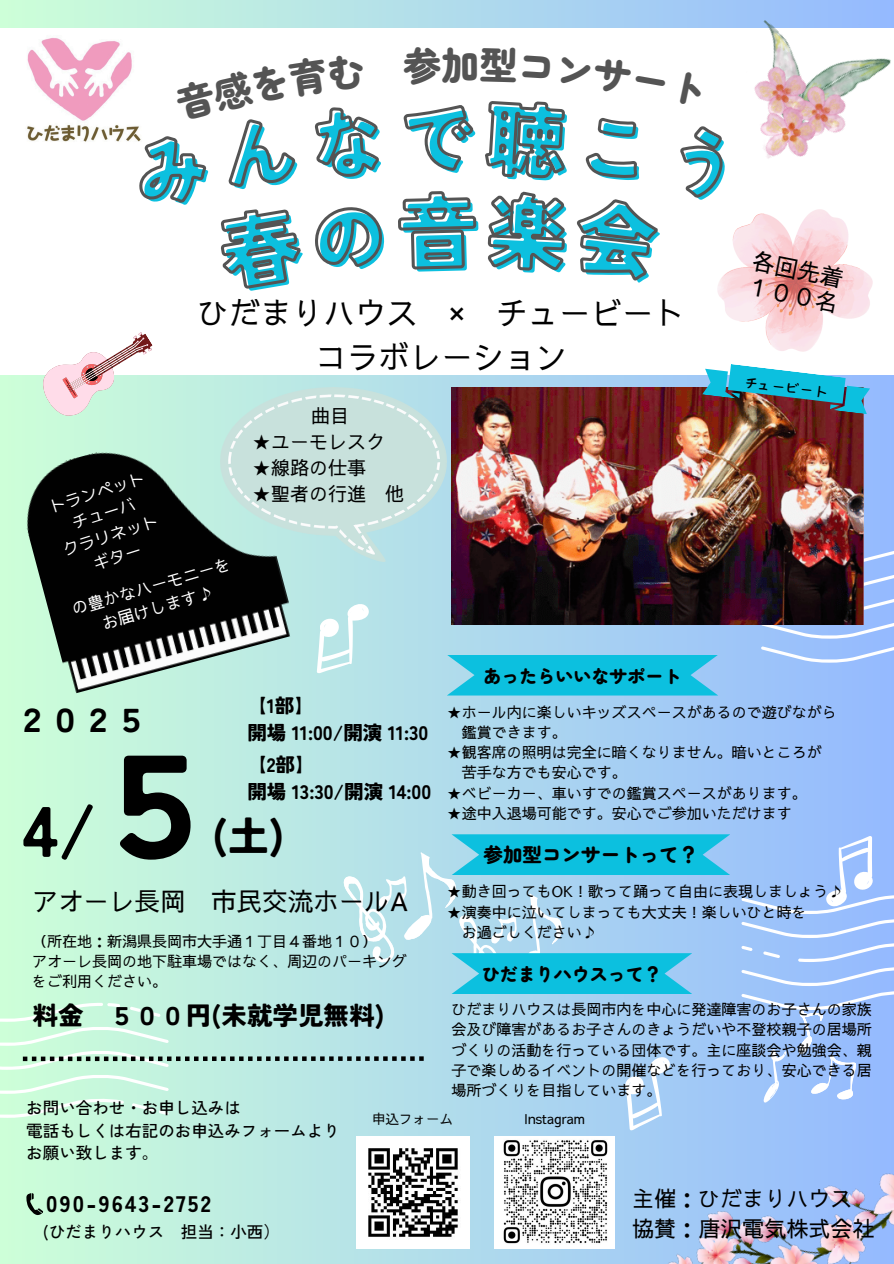
<style>
.page{position:relative;width:894px;height:1264px;background:#fff}
.page>*{position:absolute;margin:0;border:0;box-sizing:border-box;transform-origin:0 0}
.t1{font:900 145.05px "Tsunagi Gothic";color:#000}
.t2{font:900 70.8px "Tsunagi Gothic";color:#000}
.t3{font:900 40.5px "Tsunagi Gothic";color:#000}
.t4{font:900 38.25px "Zen Maru Gothic";color:#545454}
.t5{font:900 33px "Tsunagi Gothic";color:#000}
.t6{font:500 31.5px/43.8px "Sawarabi Gothic";color:#000;text-align:center}
.t7{font:500 25.5px "Sawarabi Gothic";color:#000}
.t8{font:900 25.5px "Tsunagi Gothic";color:#000}
.t9{font:500 23.25px "Sawarabi Gothic";color:#000}
.t10{font:900 22.5px "Zen Kaku Gothic New";letter-spacing:.1em;color:#000}
.t11{font:500 22.05px "Sawarabi Gothic";color:#000}
.t12{font:900 19.5px "Tsunagi Gothic";color:#000}
.t13{font:900 19.5px "Zen Maru Gothic";color:#000}
.t14{font:500 18.9px "Sawarabi Gothic";color:#000}
.t15{font:900 18px "Zen Maru Gothic";color:#000}
.t16{font:500 16.5px "Zen Kaku Gothic New";color:#000}
.t17{font:500 16.5px "Sawarabi Gothic";color:#fff}
.t18{font:16.5px "rounded mplus 1 p regular";color:#fff}
.t19{font:500 15px/20.2px "Sawarabi Gothic";color:#000;text-align:justify}
.t20{font:14.1px "Hanazome Font";color:#000}
.t21{font:500 13.5px "Sawarabi Gothic";color:#000}
</style>
<div class="page">
<div style="left:0;top:0;width:893px;height:1263px;background:linear-gradient(to right,#cdffd8,#94b8fd)"></div>
<div style="left:0;top:28px;width:893px;height:347px;background:#fff"></div>
<svg style="left:0;top:1002px;width:423px;height:115px;background:#beeade"></svg>
<svg style="left:316px;top:599px;width:55px;height:78px"></svg>
<svg style="left:741px;top:835px;width:152px;height:267px;background:#a4c6fb"></svg>
<svg style="left:622px;top:1055px;width:55px;height:76px"></svg>
<svg style="left:446px;top:654px;width:272px;height:41px;background:#20c2e1"></svg>
<img style="left:13px;top:414px;width:284px;height:280px">
<svg style="left:343px;top:834px;width:387px;height:160px;background:#7fd1ea"></svg>
<svg style="left:26px;top:1192px;width:17px;height:23px"></svg>
<img style="left:494px;top:1136px;width:120px;height:112px">
<svg style="left:760px;top:547px;width:133px;height:115px;background:#a4c1f5"></svg>
<img style="left:451px;top:387px;width:411px;height:237px">
<img style="left:220px;top:388px;width:226px;height:174px">
<img style="left:701px;top:364px;width:168px;height:50px">
<img style="left:27px;top:37px;width:100px;height:105px">
<img style="left:717px;top:210px;width:154px;height:141px">
<img style="left:694px;top:0;width:199px;height:159px">
<img style="left:622px;top:1139px;width:271px;height:124px">
<svg style="left:35px;top:332px;width:128px;height:92px"></svg>
<img style="left:356px;top:1136px;width:113px;height:112px">
<svg style="left:127px;top:52px;width:255px;height:237px"></svg>
<svg style="left:398px;top:46px;width:333px;height:238px"></svg>
<svg style="left:92px;top:548px;width:48px;height:22px"></svg>
<p class="t4" style="left:441px;top:35px;width:40px">加</p>
<p class="t6" style="left:197px;top:293px;width:489px">ひだまりハウス × チュービートコラボレーション</p>
<p class="t18" style="left:46px;top:496px;width:100px;rotate:-18deg">トランペット</p>
<p class="t18" style="left:69px;top:512px;width:67px;rotate:-18deg">チューバ</p>
<p class="t18" style="left:60px;top:539px;width:100px;rotate:-18deg">クラリネット</p>
<h4 class="t17" style="left:70px;top:601px;width:166px;rotate:-16deg">の豊かなハーモニーを</h4>
<p class="t17" style="left:100px;top:616px;width:117px;rotate:-16deg">お届けします♪</p>
<p class="t14" style="left:311px;top:407px;width:39px">曲目</p>
<p class="t14" style="left:252px;top:433px;width:134px">★ユーモレスク</p>
<p class="t14" style="left:252px;top:459px;width:115px">★線路の仕事</p>
<p class="t14" style="left:252px;top:485px;width:153px">★聖者の行進 他</p>
<p class="t15" style="left:483px;top:662px;width:200px">あったらいいなサポート</p>
<p class="t9" style="left:754px;top:250px;width:94px;rotate:11deg">各回先着</p>
<p class="t9" style="left:749px;top:275px;width:94px;rotate:11deg">１００名</p>
<p class="t20" style="left:745px;top:375px;width:86px;rotate:7deg">チュービート</p>
<p class="t5" style="left:16px;top:703px;width:133px">２０２５</p>
<h3 class="t2" style="left:23px;top:794px;width:75px">4/</h3>
<p class="t1" style="left:82px;top:729px;width:147px">５</p>
<p class="t12" style="left:247px;top:695px;width:68px">【1部】</p>
<h2 class="t12" style="left:247px;top:722px;width:182px">開場 11:00/開演 11:30</h2>
<p class="t12" style="left:247px;top:754px;width:69px">【2部】</p>
<p class="t12" style="left:247px;top:781px;width:185px">開場 13:30/開演 14:00</p>
<p class="t3" style="left:212px;top:815px;width:75px">(土)</p>
<p class="t7" style="left:33px;top:889px;width:377px">アオーレ長岡 市民交流ホールA</p>
<p class="t19" style="left:32px;top:931px;width:346px">（所在地：新潟県長岡市大手通１丁目４番地１０）</p>
<h4 class="t19" style="left:32px;top:951px;width:376px">アオーレ長岡の地下駐車場ではなく、周辺のパーキング</h4>
<h1 class="t19" style="left:32px;top:972px;width:136px">をご利用ください。</h1>
<h1 class="t8" style="left:33px;top:1002px;width:353px">料金 ５００円(未就学児無料)</h1>
<p class="t19" style="left:446px;top:702px;width:391px">★ホール内に楽しいキッズスペースがあるので遊びながら</p>
<p class="t19" style="left:461px;top:722px;width:106px">鑑賞できます。</p>
<h6 class="t19" style="left:446px;top:743px;width:376px">★観客席の照明は完全に暗くなりません。暗いところが</h6>
<p class="t19" style="left:461px;top:763px;width:166px">苦手な方でも安心です。</p>
<p class="t19" style="left:446px;top:783px;width:361px">★ベビーカー、車いすでの鑑賞スペースがあります。</p>
<p class="t19" style="left:446px;top:803px;width:346px">★途中入退場可能です。安心でご参加いただけます</p>
<p class="t13" style="left:483px;top:839px;width:216px">参加型コンサートって？</p>
<p class="t19" style="left:446px;top:882px;width:398px">★動き回ってもOK！歌って踊って自由に表現しましょう♪</p>
<p class="t19" style="left:446px;top:902px;width:361px">★演奏中に泣いてしまっても大丈夫！楽しいひと時を</p>
<p class="t19" style="left:461px;top:922px;width:136px">お過ごしください♪</p>
<p class="t15" style="left:481px;top:960px;width:182px">ひだまりハウスって？</p>
<p class="t19" style="left:451px;top:999px;width:421px">ひだまりハウスは長岡市内を中心に発達障害のお子さんの家族会及び障害があるお子さんのきょうだいや不登校親子の居場所づくりの活動を行っている団体です。主に座談会や勉強会、親子で楽しめるイベントの開催などを行っており、安心できる居場所づくりを目指しています。</p>
<p class="t16" style="left:26px;top:1095px;width:216px">お問い合わせ・お申し込みは</p>
<p class="t16" style="left:26px;top:1117px;width:315px">電話もしくは右記のお申込みフォームより</p>
<p class="t16" style="left:26px;top:1140px;width:133px">お願い致します。</p>
<p class="t10" style="left:46px;top:1185px;width:166px">090-9643-2752</p>
<p class="t16" style="left:43px;top:1218px;width:238px">(ひだまりハウス 担当：小西）</p>
<p class="t21" style="left:372px;top:1112px;width:83px">申込フォーム</p>
<p class="t21" style="left:524px;top:1112px;width:62px">Instagram</p>
<p class="t11" style="left:632px;top:1188px;width:222px">主催：ひだまりハウス</p>
<p class="t11" style="left:632px;top:1218px;width:244px">協賛：唐沢電気株式会社</p>
</div>
